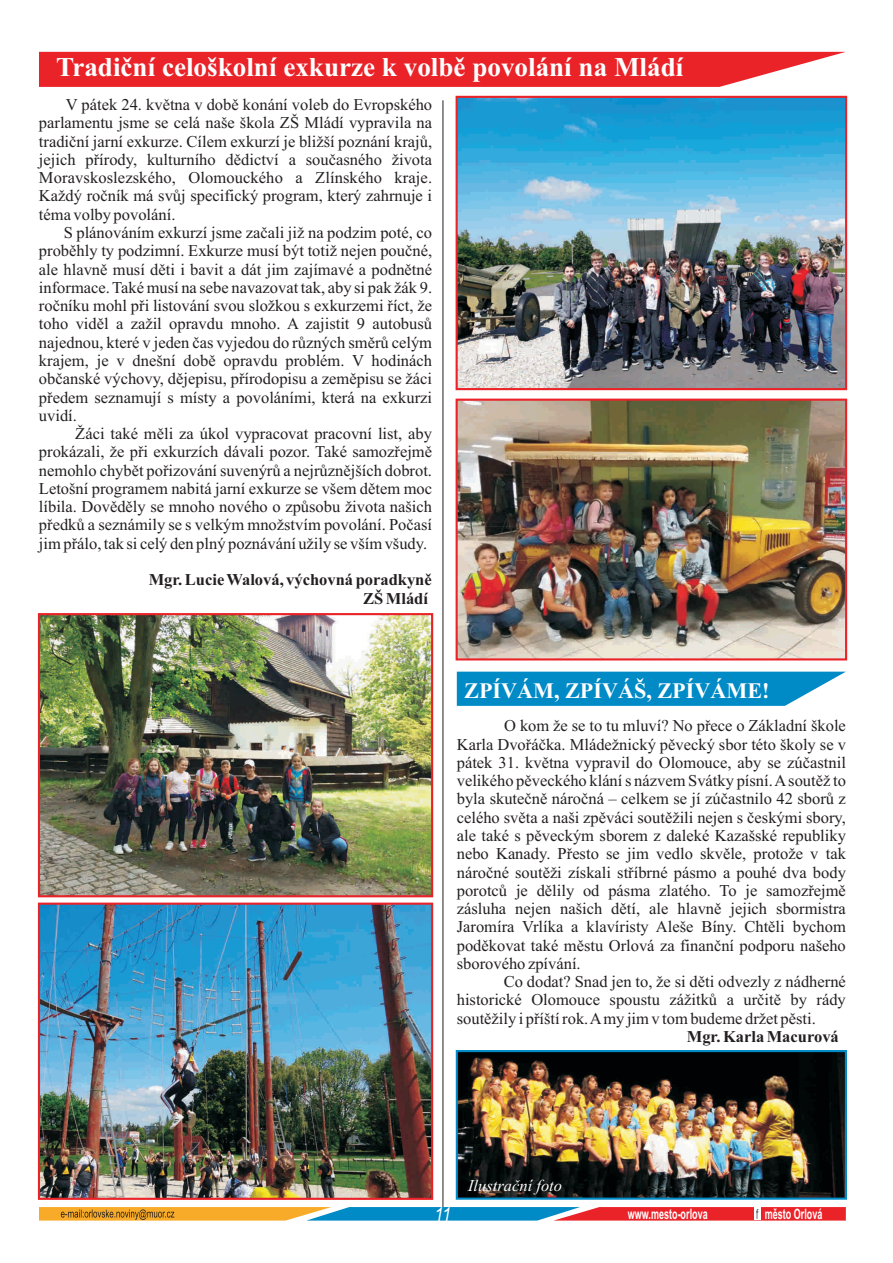
<style>
.page{position:relative;width:893px;height:1263px;background:#fff}
.page>*{position:absolute;margin:0;border:0;box-sizing:border-box;transform-origin:0 0}
.t1{font:700 27.15px "Times New Roman";color:#fff}
.t2{font:700 22.2px "Times New Roman";color:#fff}
.t3{font:italic 19.35px "Arial";color:#fff;scale:.82 1}
.t4{font:16.5px/18.3px "Times New Roman";color:#231f20;text-align:justify}
.t5{font:700 16.5px/18.3px "Times New Roman";color:#231f20;text-align:right}
.t6{font:italic 16.5px "Times New Roman";color:#fff}
.t7{font:700 14.4px "Arial";color:#fff;scale:.63 1}
.s1{font-family:"Avant Garde IT Cby BT";font-weight:400;font-size:13.95px;color:#231f20}
</style>
<div class="page">
<svg style="left:39px;top:1207px;width:807px;height:13px;background:#a77761"></svg>
<img style="left:459px;top:402px;width:385px;height:255px">
<img style="left:41px;top:616px;width:389px;height:278px">
<img style="left:41px;top:905px;width:389px;height:292px">
<img style="left:459px;top:99px;width:385px;height:288px">
<svg style="left:39px;top:52px;width:806px;height:35px;background:#eb343a"></svg>
<svg style="left:457px;top:672px;width:388px;height:34px;background:#1493ca"></svg>
<hr style="left:442px;top:100px;width:1px;height:1107px;background:#231f20">
<img style="left:459px;top:1053px;width:385px;height:144px">
<div style="left:38px;top:613px;width:395px;height:284px;border:2px solid #ea2329"></div>
<div style="left:38px;top:902px;width:395px;height:298px;border:2px solid #ea2329"></div>
<div style="left:456px;top:96px;width:391px;height:294px;border:2px solid #ea2329"></div>
<div style="left:456px;top:399px;width:391px;height:261px;border:2px solid #ea2329"></div>
<div style="left:456px;top:1050px;width:391px;height:150px;border:2px solid #008ac6"></div>
<h1 class="t1" style="left:56px;top:58px;width:629px">Tradiční celoškolní exkurze k volbě povolání na Mládí</h1>
<p class="t4" style="left:39px;top:97px;width:395px;text-indent:27px">V pátek 24. května v době konání voleb do Evropského parlamentu jsme se celá naše škola ZŠ Mládí vypravila na tradiční jarní exkurze. Cílem exkurzí je bližší poznání krajů, jejich přírody, kulturního dědictví a současného života Moravskoslezského, Olomouckého a Zlínského kraje.<br>Každý ročník má svůj specifický program, který zahrnuje i téma volby povolání.</p>
<p class="t4" style="left:39px;top:225px;width:395px;text-indent:25px">S plánováním exkurzí jsme začali již na podzim poté, co proběhly ty podzimní. Exkurze musí být totiž nejen poučné, ale hlavně musí děti i bavit a dát jim zajímavé a podnětné informace. Také musí na sebe navazovat tak, aby si pak žák 9. ročníku mohl při listování svou složkou s exkurzemi říct, že toho viděl a zažil opravdu mnoho. A zajistit 9 autobusů najednou, které v jeden čas vyjedou do různých směrů celým krajem, je v dnešní době opravdu problém. V hodinách občanské výchovy, dějepisu, přírodopisu a zeměpisu se žáci předem seznamují s místy a povoláními, která na exkurzi uvidí.</p>
<p class="t4" style="left:39px;top:426px;width:395px;text-indent:36px">Žáci také měli za úkol vypracovat pracovní list, aby prokázali, že při exkurzích dávali pozor. Také samozřejmě nemohlo chybět pořizování suvenýrů a nejrůznějších dobrot.<br>Letošní programem nabitá jarní exkurze se všem dětem moc líbila. Dověděly se mnoho nového o způsobu života našich předků a seznámily se s velkým množstvím povolání. Počasí jim přálo, tak si celý den plný poznávání užily se vším všudy.</p>
<p class="t5" style="left:149px;top:572px;width:285px">Mgr. Lucie Walová, výchovná poradkyně<br>ZŠ Mládí</p>
<h2 class="t2" style="left:464px;top:683px;width:307px">ZPÍVÁM, ZPÍVÁŠ, ZPÍVÁME!</h2>
<p class="t4" style="left:457px;top:718px;width:391px;text-indent:47px">O kom že se to tu mluví? No přece o Základní škole Karla Dvořáčka. Mládežnický pěvecký sbor této školy se v pátek 31. května vypravil do Olomouce, aby se zúčastnil velikého pěveckého klání s názvem Svátky písní. Asoutěž to byla skutečně náročná – celkem se jí zúčastnilo 42 sborů z celého světa a naši zpěváci soutěžili nejen s českými sbory, ale také s pěveckým sborem z daleké Kazašské republiky nebo Kanady. Přesto se jim vedlo skvěle, protože v tak náročné soutěži získali stříbrné pásmo a pouhé dva body porotců je dělily od pásma zlatého. To je samozřejmě zásluha nejen našich dětí, ale hlavně jejich sbormistra Jaromíra Vrlíka a klavíristy Aleše Bíny. Chtěli bychom poděkovat také městu Orlová za finanční podporu našeho sborového zpívání.</p>
<p class="t4" style="left:457px;top:974px;width:391px;text-indent:47px">Co dodat? Snad jen to, že si děti odvezly z nádherné historické Olomouce spoustu zážitků a určitě by rády soutěžily i příští rok. Amy jim v tom budeme držet pěsti.</p>
<p class="t5" style="left:687px;top:1029px;width:154px">Mgr. Karla Macurová</p>
<p class="t6" style="left:468px;top:1180px;width:95px">Ilustrační foto</p>
<p class="t3" style="left:434px;top:1207px;width:22px">11</p>
<p class="t7" style="left:628px;top:1209px;width:128px">www.mesto-orlova</p>
<p class="t7" style="left:756px;top:1209px;width:107px"><span class="s1">f</span> město Orlová</p>
</div>
